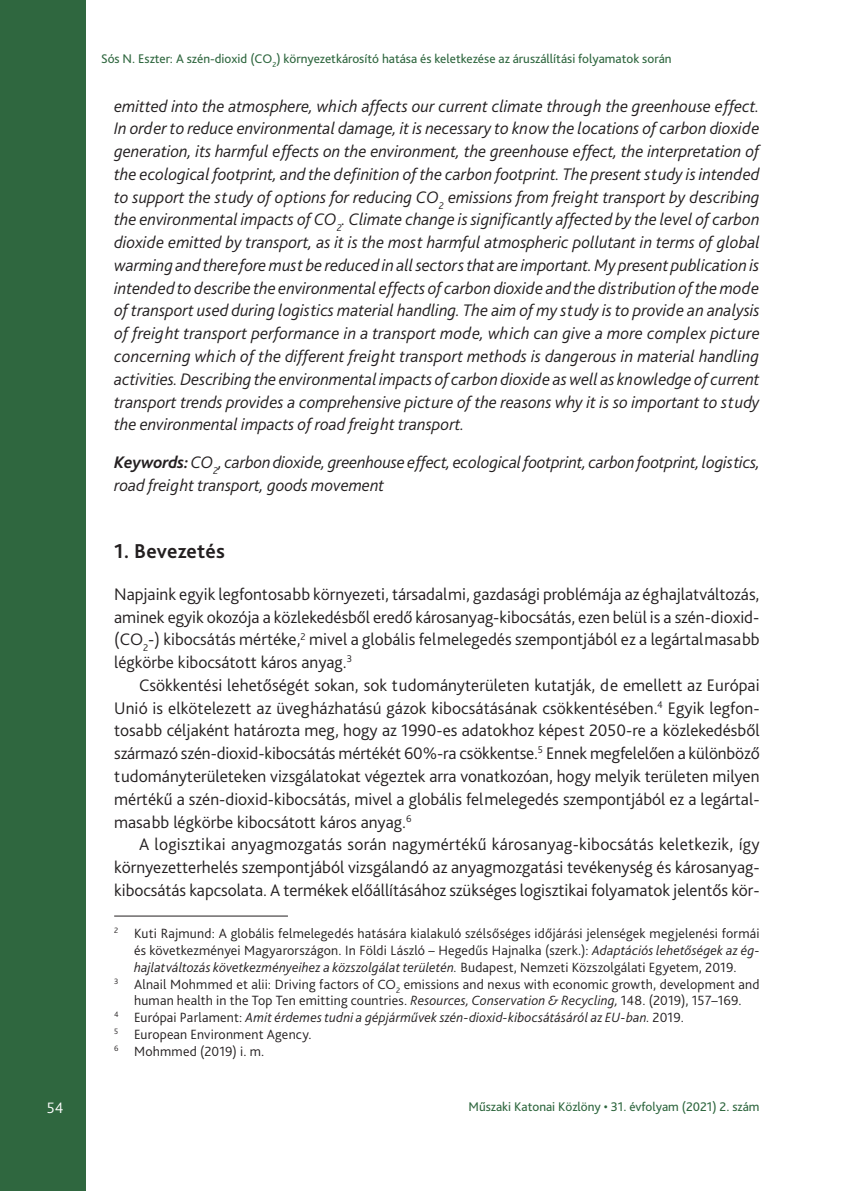
<style>
.page{position:relative;width:844px;height:1191px;background:#fff}
.page>*{position:absolute;margin:0;border:0;box-sizing:border-box;transform-origin:0 0}
.Címsor_1{font:700 21px "Bliss Pro";letter-spacing:.01em;color:#231f20}
.Absztrakt__szöveg{font:italic 300 17.5px/22.8px "Bliss Pro";color:#231f20;text-align:justify}
.Szöveg{font:300 17.5px/22.8px "Bliss Pro";color:#231f20;text-align:justify}
.Szöveg_1st{font:300 17.5px/22.8px "Bliss Pro";color:#231f20;text-align:justify}
.Absztakt__keywords{font:italic 300 17.5px/22.8px "Bliss Pro";letter-spacing:-.01em;color:#231f20}
.t1{font:300 15.75px "Bliss Pro";color:#fff}
.Lábjegyzet{font:300 14px/16.8px "Bliss Pro";letter-spacing:.01em;color:#231f20;text-align:justify}
.Lábjegyzet-2{font:italic 300 14px "Bliss Pro";letter-spacing:.015em;color:#231f20}
.t2{font:13.12px "Bliss Pro";color:#2f673f}
.s1{font-weight:700}
.s2{font-style:italic}
.s3{font-style:normal}
</style>
<div class="page">
<div style="left:0;top:0;width:85px;height:1191px;background:#2f673f"></div>
<hr style="left:114px;top:915px;width:174px;height:1px;background:#231f20">
<p class="t2" style="left:101px;top:50px;width:572px">Sós N. Eszter: A szén-dioxid (CO<sub>2</sub>) környezetkárosító hatása és keletkezése az áruszállítási folyamatok során</p>
<p class="Absztrakt__szöveg" style="left:114px;top:94px;width:647px">emitted into the atmosphere, which affects our current climate through the greenhouse effect.<br>In order to reduce environmental damage, it is necessary to know the locations of carbon dioxide generation, its harmful effects on the environment, the greenhouse effect, the interpretation of the ecological footprint, and the definition of the carbon footprint. The present study is intended to support the study of options for reducing CO<sub>2</sub> emissions from freight transport by describing the environmental impacts of CO<sub>2</sub>. Climate change is significantly affected by the level of carbon dioxide emitted by transport, as it is the most harmful atmospheric pollutant in terms of global warming and therefore must be reduced in all sectors that are important. My present publication is intended to describe the environmental effects of carbon dioxide and the distribution of the mode of transport used during logistics material handling. The aim of my study is to provide an analysis of freight transport performance in a transport mode, which can give a more complex picture concerning which of the different freight transport methods is dangerous in material handling activities. Describing the environmental impacts of carbon dioxide as well as knowledge of current transport trends provides a comprehensive picture of the reasons why it is so important to study the environmental impacts of road freight transport.</p>
<p class="Absztakt__keywords" style="left:114px;top:450px;width:647px"><span class="s1">Keywords:</span> CO<sub>2</sub>, carbon dioxide, greenhouse effect, ecological footprint, carbon footprint, logistics, road freight transport, goods movement</p>
<p class="Címsor_1" style="left:114px;top:538px;width:112px">1. Bevezetés</p>
<p class="Szöveg_1st" style="left:114px;top:582px;width:646px">Napjaink egyik legfontosabb környezeti, társadalmi, gazdasági problémája az éghajlatváltozás, aminek egyik okozója a közlekedésből eredő károsanyag-kibocsátás, ezen belül is a szén-dioxid-(CO<sub>2</sub>-) kibocsátás mértéke,<sup>2</sup> mivel a globális felmelegedés szempontjából ez a legártalmasabb légkörbe kibocsátott káros anyag.<sup>3</sup></p>
<p class="Szöveg" style="left:114px;top:673px;width:647px;text-indent:25px">Csökkentési lehetőségét sokan, sok tudományterületen kutatják, de emellett az Európai Unió is elkötelezett az üvegházhatású gázok kibocsátásának csökkentésében.<sup>4</sup> Egyik legfon&shy;tosabb céljaként határozta meg, hogy az -1990-es adatokhoz képest 2050-re a közlekedésből származó szén-dioxid-kibocsátás mértékét 60%-ra csökkentse.<sup>5</sup> Ennek megfelelően a különböző tudományterületeken vizsgálatokat végeztek arra vonatkozóan, hogy melyik területen milyen mértékű a szén-dioxid-kibocsátás, mivel a globális felmelegedés szempontjából ez a legártal&shy;masabb légkörbe kibocsátott káros anyag.<sup>6</sup></p>
<p class="Szöveg" style="left:114px;top:832px;width:646px;text-indent:25px">A logisztikai anyagmozgatás során nagymértékű károsanyag-kibocsátás keletkezik, így környezetterhelés szempontjából vizsgálandó az anyagmozgatási tevékenység és károsanyag&shy;kibocsátás kapcsolata. A termékek előállításához szükséges logisztikai folyamatok jelentős kör-</p>
<p class="Lábjegyzet" style="left:134px;top:924px;width:627px;text-indent:-20px"><sup>2</sup> Kuti Rajmund: A globális felmelegedés hatására kialakuló szélsőséges időjárási jelenségek megjelenési formái és következményei Magyarországon. In Földi László – Hegedűs Hajnalka (szerk.): <span class="s2">Adaptációs lehetőségek az ég&shy;hajlatváltozás következményeihez a közszolgálat területén.</span> Budapest, Nemzeti Közszolgálati Egyetem, 2019.</p>
<p class="Lábjegyzet" style="left:114px;top:975px;width:646px;text-align:center"><sup>3</sup> Alnail Mohmmed et alii: Driving factors of CO<sub>2</sub> emissions and nexus with economic growth, development and human health in the Top Ten emitting countries. <span class="s2">Resources, Conservation &amp; Recycling,</span> 148. (2019), 157–169.</p>
<p class="Lábjegyzet-2" style="left:114px;top:1008px;width:571px"><sup>4</sup> <span class="s3">Európai Parlament:</span> Amit érdemes tudni a gépjárművek szén-dioxid-kibocsátásáról az EU-ban. <span class="s3">2019.</span></p>
<p class="Lábjegyzet" style="left:114px;top:1025px;width:199px"><sup>5</sup> European Environment Agency.</p>
<p class="Lábjegyzet" style="left:114px;top:1042px;width:152px"><sup>6</sup> Mohmmed (2019) i. m.</p>
<p class="t1" style="left:47px;top:1098px;width:18px">54</p>
<p class="t2" style="left:468px;top:1098px;width:292px">Műszaki Katonai Közlöny • 31. évfolyam (2021) 2. szám</p>
</div>
